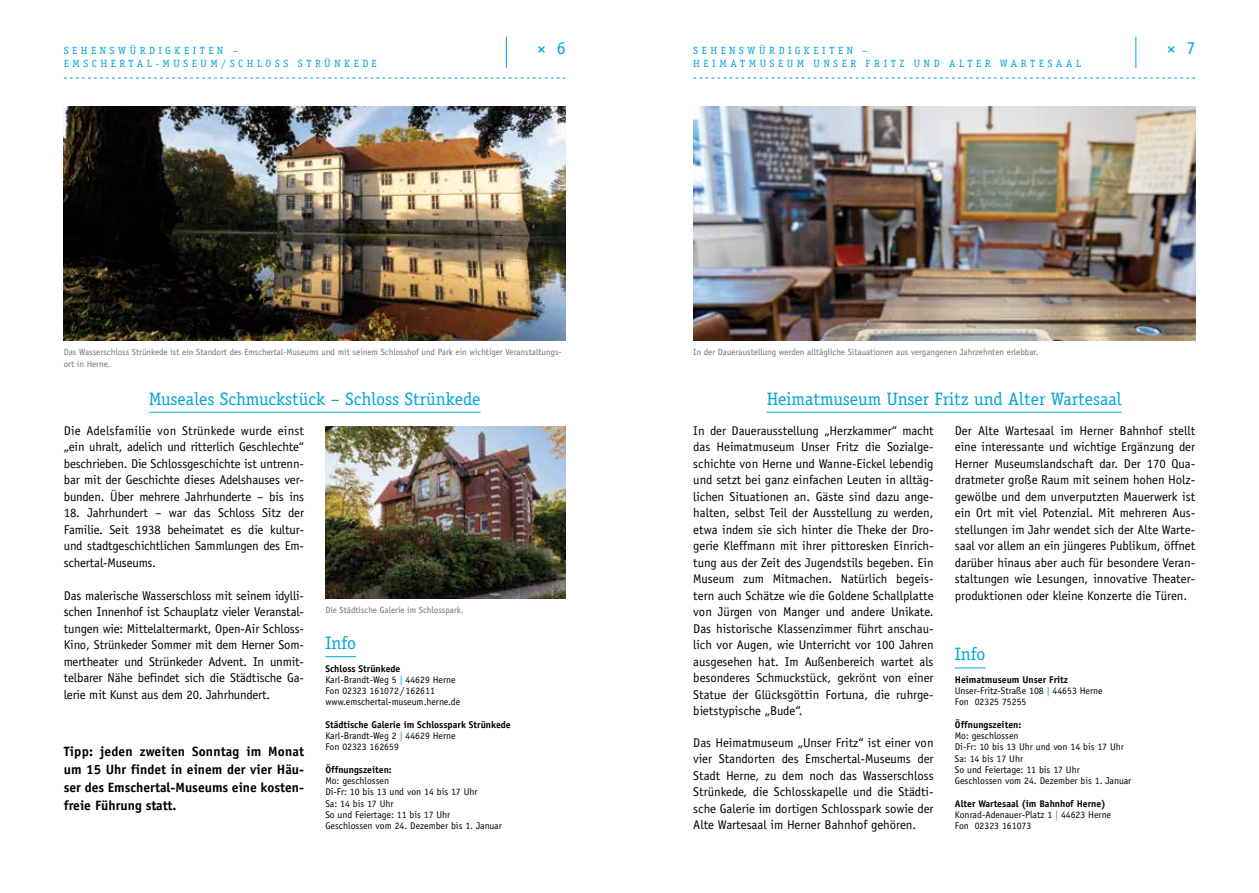
<style>
.page{position:relative;width:1259px;height:893px;background:#fff}
.page>*{position:absolute;margin:0;border:0;box-sizing:border-box;transform-origin:0 0}
.t1{font:18px "Officina Serif";color:#00a4da}
.t2{font:18px "Officina Sans";color:#00a4da}
.t3{font:700 13.5px/18px "Officina Sans";color:#000;text-align:justify}
.t4{font:12.75px/16.5px "Officina Sans";letter-spacing:-.01em;color:#000;text-align:justify}
.t5{font:10.5px/12.6px "Officina Serif";letter-spacing:.34em;color:#00a4da}
.t6{font:9.75px/11.2px "Officina Sans";color:#000}
.t7{font:700 9.75px "Officina Sans";color:#000}
.t8{font:9px/12px "Officina Sans";color:#667478}
.s1{font-weight:700}
.s2{color:#00a4da}
</style>
<div class="page">
<svg style="left:64px;top:78px;width:502px;height:1px"></svg>
<hr style="left:506px;top:37px;width:1px;height:31px;background:#00a4da">
<svg style="left:693px;top:78px;width:502px;height:1px"></svg>
<hr style="left:1135px;top:37px;width:1px;height:31px;background:#00a4da">
<img style="left:64px;top:106px;width:502px;height:234px">
<img style="left:325px;top:426px;width:241px;height:172px">
<img style="left:693px;top:106px;width:502px;height:234px">
<hr style="left:149px;top:412px;width:331px;height:1px;background:#00a4da">
<hr style="left:325px;top:656px;width:31px;height:1px;background:#00a4da">
<hr style="left:766px;top:412px;width:355px;height:1px;background:#00a4da">
<hr style="left:955px;top:668px;width:30px;height:1px;background:#00a4da">
<p class="t5" style="left:64px;top:44px;width:314px">SEHENSWÜRDIGKEITEN –<br>EMSCHERTAL-MUSEUM/SCHLOSS STRÜNKEDE</p>
<h1 class="t2" style="left:537px;top:37px;width:30px">× 6</h1>
<p class="t8" style="left:64px;top:346px;width:499px">Das Wasserschloss Strünkede ist ein Standort des Emschertal-Museums und mit seinem Schlosshof und Park ein wichtiger Veranstaltungs&shy;ort in Herne.</p>
<h1 class="t1" style="left:149px;top:388px;width:333px">Museales Schmuckstück – Schloss Strünkede</h1>
<p class="t4" style="left:64px;top:422px;width:242px">Die Adelsfamilie von Strünkede wurde einst „ein uhralt, adelich und ritterlich Geschlechte“ beschrieben. Die Schlossgeschichte ist untrenn&shy;bar mit der Geschichte dieses Adelshauses ver&shy;bunden. Über mehrere Jahrhunderte – bis ins</p>
<p class="t4" style="left:64px;top:505px;width:242px">18. Jahrhundert – war das Schloss Sitz der Familie. Seit 1938 beheimatet es die kultur&shy;und stadtgeschichtlichen Sammlungen des Em&shy;schertal-Museums.</p>
<p class="t4" style="left:64px;top:587px;width:242px">Das malerische Wasserschloss mit seinem idylli&shy;schen Innenhof ist Schauplatz vieler Veranstal&shy;tungen wie: Mittelaltermarkt, Open-Air Schloss-Kino, Strünkeder Sommer mit dem Herner Som&shy;mertheater und Strünkeder Advent. In unmit&shy;telbarer Nähe befindet sich die Städtische Ga&shy;lerie mit Kunst aus dem 20. Jahrhundert.</p>
<p class="t3" style="left:64px;top:742px;width:242px">Tipp: jeden zweiten Sonntag im Monat um 15 Uhr findet in einem der vier Häu&shy;ser des Emschertal-Museums eine kosten&shy;freie Führung statt.</p>
<p class="t8" style="left:325px;top:604px;width:140px">Die Städtische Galerie im Schlosspark.</p>
<h1 class="t1" style="left:325px;top:633px;width:32px">Info</h1>
<p class="t6" style="left:325px;top:663px;width:136px"><span class="s1">Schloss Strünkede<br></span>Karl-Brandt-Weg 5 <span class="s2">|</span> 44629 Herne<br>Fon 02323 161072 / 162611 www.emschertal-museum.herne.de</p>
<p class="t6" style="left:325px;top:719px;width:187px"><span class="s1">Städtische Galerie im Schlosspark Strünkede<br></span>Karl-Brandt-Weg 2 <span class="s2">|</span> 44629 Herne<br>Fon 02323 162659</p>
<p class="t7" style="left:325px;top:763px;width:68px">Öffnungszeiten:</p>
<p class="t6" style="left:325px;top:775px;width:178px">Mo: geschlossen<br>Di-Fr: 10 bis 13 und von 14 bis 17 Uhr<br>Sa: 14 bis 17 Uhr<br>So und Feiertage: 11 bis 17 Uhr<br>Geschlossen vom 24. Dezember bis 1. Januar</p>
<p class="t5" style="left:693px;top:44px;width:389px">SEHENSWÜRDIGKEITEN –<br>HEIMATMUSEUM UNSER FRITZ UND ALTER WARTESAAL</p>
<h1 class="t2" style="left:1166px;top:37px;width:30px">× 7</h1>
<p class="t8" style="left:693px;top:346px;width:346px">In der Daueraustellung werden alltägliche Sitauationen aus vergangenen Jahrzehnten erlebbar.</p>
<h1 class="t1" style="left:766px;top:388px;width:357px">Heimatmuseum Unser Fritz und Alter Wartesaal</h1>
<p class="t4" style="left:693px;top:422px;width:242px">In der Dauerausstellung „Herzkammer“ macht das Heimatmuseum Unser Fritz die Sozialge&shy;schichte von Herne und Wanne-Eickel lebendig und setzt bei ganz einfachen Leuten in alltäg&shy;lichen Situationen an. Gäste sind dazu ange&shy;halten, selbst Teil der Ausstellung zu werden, etwa indem sie sich hinter die Theke der Dro&shy;gerie Kleffmann mit ihrer pittoresken Einrich&shy;tung aus der Zeit des Jugendstils begeben. Ein Museum zum Mitmachen. Natürlich begeis&shy;tern auch Schätze wie die Goldene Schallplatte von Jürgen von Manger und andere Unikate.<br>Das historische Klassenzimmer führt anschau&shy;lich vor Augen, wie Unterricht vor 100 Jahren ausgesehen hat. Im Außenbereich wartet als besonderes Schmuckstück, gekrönt von einer Statue der Glücksgöttin Fortuna, die ruhrge&shy;bietstypische „Bude“.</p>
<p class="t4" style="left:693px;top:734px;width:242px">Das Heimatmuseum „Unser Fritz“ ist einer von vier Standorten des Emschertal-Museums der Stadt Herne, zu dem noch das Wasserschloss Strünkede, die Schlosskapelle und die Städti&shy;sche Galerie im dortigen Schlosspark sowie der Alte Wartesaal im Herner Bahnhof gehören.</p>
<p class="t4" style="left:955px;top:422px;width:242px">Der Alte Wartesaal im Herner Bahnhof stellt eine interessante und wichtige Ergänzung der Herner Museumslandschaft dar. Der 170 Qua&shy;dratmeter große Raum mit seinem hohen Holz&shy;gewölbe und dem unverputzten Mauerwerk ist ein Ort mit viel Potenzial. Mit mehreren Aus&shy;stellungen im Jahr wendet sich der Alte Warte&shy;saal vor allem an ein jüngeres Publikum, öffnet darüber hinaus aber auch für besondere Veran&shy;staltungen wie Lesungen, innovative Theater&shy;produktionen oder kleine Konzerte die Türen.</p>
<h1 class="t1" style="left:955px;top:644px;width:32px">Info</h1>
<p class="t6" style="left:955px;top:674px;width:149px"><span class="s1">Heimatmuseum Unser Fritz<br></span>Unser-Fritz-Straße 108 <span class="s2">|</span> 44653 Herne<br>Fon 02325 75255</p>
<p class="t7" style="left:955px;top:718px;width:68px">Öffnungszeiten:</p>
<p class="t6" style="left:955px;top:730px;width:178px">Mo: geschlossen<br>Di-Fr: 10 bis 13 Uhr und von 14 bis 17 Uhr<br>Sa: 14 bis 17 Uhr<br>So und Feiertage: 11 bis 17 Uhr<br>Geschlossen vom 24. Dezember bis 1. Januar</p>
<p class="t6" style="left:955px;top:798px;width:158px"><span class="s1">Alter Wartesaal (im Bahnhof Herne)<br></span>Konrad-Adenauer-Platz 1 <span class="s2">|</span> 44623 Herne<br>Fon 02323 161073</p>
</div>
